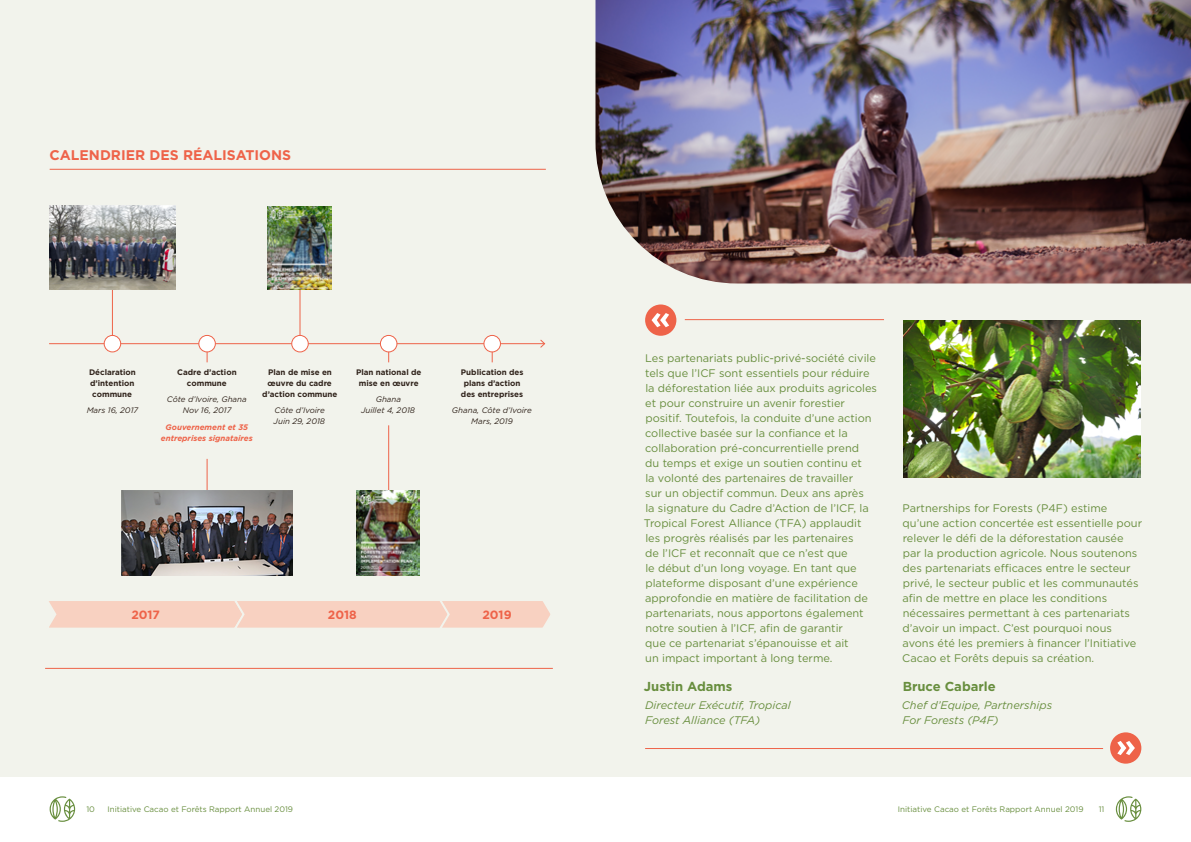
<style>
.page{position:relative;width:1191px;height:842px;background:#fff}
.page>*{position:absolute;margin:0;border:0;box-sizing:border-box;transform-origin:0 0}
.t1{font:700 14px "Gotham";color:#ee6349}
.t2{font:700 13px "Gotham";color:#688e3e}
.t3{font:700 12px "Gotham";color:#ee6349}
.t4{font:11px/15px "Gotham";color:#688e3e}
.t5{font:italic 11px/15px "Gotham";color:#688e3e}
.t6{font:700 8px/11px "Gotham";color:#30231b;text-align:center}
.t7{font:italic 8px/11px "Gotham";color:#30231b;text-align:center}
.t8{font:8px "Gotham";color:#688e3e}
.t9{font:italic 700 8px/11px "Gotham";color:#ee6349;text-align:center}
</style>
<div class="page">
<div style="left:0;top:0;width:595px;height:777px;background:#f2f3ec"></div>
<div style="left:595px;top:0;width:596px;height:777px;background:#f2f3ec"></div>
<svg style="left:50px;top:796px;width:25px;height:26px"></svg>
<svg style="left:1115px;top:796px;width:26px;height:26px"></svg>
<hr style="left:112px;top:289px;width:1px;height:55px;background:#ee6349">
<hr style="left:299px;top:289px;width:1px;height:55px;background:#ee6349">
<hr style="left:388px;top:425px;width:1px;height:65px;background:#ee6349">
<hr style="left:207px;top:459px;width:1px;height:31px;background:#ee6349">
<hr style="left:49px;top:343px;width:495px;height:1px;background:#ee6349">
<svg style="left:539px;top:339px;width:7px;height:9px"></svg>
<div style="left:104px;top:335px;width:17px;height:17px;background:#fff;border-radius:50%"></div>
<div style="left:104px;top:335px;width:17px;height:17px;border:1px solid #ee6349;border-radius:50%"></div>
<div style="left:199px;top:335px;width:16px;height:17px;background:#fff;border-radius:50%"></div>
<div style="left:198px;top:335px;width:18px;height:17px;border:1px solid #ee6349;border-radius:50%"></div>
<div style="left:292px;top:335px;width:16px;height:17px;background:#fff;border-radius:50%"></div>
<div style="left:291px;top:335px;width:18px;height:17px;border:1px solid #ee6349;border-radius:50%"></div>
<div style="left:380px;top:335px;width:17px;height:17px;background:#fff;border-radius:50%"></div>
<div style="left:380px;top:335px;width:17px;height:17px;border:1px solid #ee6349;border-radius:50%"></div>
<div style="left:484px;top:335px;width:16px;height:17px;background:#fff;border-radius:50%"></div>
<div style="left:483px;top:335px;width:18px;height:17px;border:1px solid #ee6349;border-radius:50%"></div>
<img style="left:121px;top:490px;width:171px;height:85px">
<img style="left:50px;top:205px;width:125px;height:84px">
<img style="left:268px;top:207px;width:63px;height:83px">
<img style="left:357px;top:490px;width:62px;height:85px">
<div style="left:49px;top:601px;width:501px;height:27px;background:#f8d1c1"></div>
<hr style="left:645px;top:748px;width:458px;height:1px;background:#ee6349">
<hr style="left:45px;top:668px;width:508px;height:1px;background:#ee6349">
<hr style="left:685px;top:319px;width:199px;height:1px;background:#ee6349">
<img style="left:595px;top:0;width:596px;height:283px">
<img style="left:903px;top:320px;width:237px;height:158px">
<div style="left:645px;top:304px;width:31px;height:32px;background:#ee6349;border-radius:50%"></div>
<svg style="left:651px;top:313px;width:18px;height:14px"></svg>
<div style="left:1110px;top:732px;width:31px;height:32px;background:#ee6349;border-radius:50%"></div>
<svg style="left:1117px;top:741px;width:17px;height:14px"></svg>
<hr style="left:50px;top:169px;width:496px;height:1px;background:#ee6349">
<p class="t1" style="left:50px;top:146px;width:243px">CALENDRIER DES RÉALISATIONS</p>
<p class="t6" style="left:89px;top:366px;width:48px;text-align:left">Déclaration d’intention commune</p>
<p class="t7" style="left:87px;top:405px;width:53px">Mars 16, 2017</p>
<p class="t6" style="left:177px;top:366px;width:61px">Cadre d’action commune</p>
<p class="t7" style="left:167px;top:394px;width:81px">Côte d’Ivoire, Ghana<br>Nov 16, 2017</p>
<p class="t9" style="left:161px;top:421px;width:93px">Gouvernement et 35 entreprises signataires</p>
<p class="t6" style="left:262px;top:366px;width:77px">Plan de mise en œuvre du cadre d’action commune</p>
<p class="t7" style="left:274px;top:405px;width:53px;text-align:left">Côte d’Ivoire<br>Juin 29, 2018</p>
<p class="t6" style="left:356px;top:366px;width:67px">Plan national de mise en œuvre</p>
<p class="t7" style="left:361px;top:394px;width:56px">Ghana<br>Juillet 4, 2018</p>
<p class="t6" style="left:461px;top:366px;width:64px">Publication des plans d’action des entreprises</p>
<p class="t7" style="left:452px;top:405px;width:81px">Ghana, Côte d’Ivoire<br>Mars, 2019</p>
<p class="t3" style="left:131px;top:607px;width:30px">2017</p>
<p class="t3" style="left:328px;top:607px;width:30px">2018</p>
<p class="t3" style="left:482px;top:607px;width:31px">2019</p>
<p class="t4" style="left:644px;top:350px;width:235px">Les partenariats public-privé-société civile tels que l’ICF sont essentiels pour réduire la déforestation liée aux produits agricoles et pour construire un avenir forestier positif. Toutefois, la conduite d’une action collective basée sur la confiance et la collaboration pré-concurrentielle prend<br>du temps et exige un soutien continu et<br>la volonté des partenaires de travailler<br>sur un objectif commun. Deux ans après<br>la signature du Cadre d’Action de l’ICF, la Tropical Forest Alliance (TFA) applaudit les progrès réalisés par les partenaires<br>de l’ICF et reconnaît que ce n’est que<br>le début d’un long voyage. En tant que plateforme disposant d’une expérience approfondie en matière de facilitation de partenariats, nous apportons également notre soutien à l’ICF, afin de garantir<br>que ce partenariat s’épanouisse et ait<br>un impact important à long terme.</p>
<p class="t2" style="left:644px;top:678px;width:90px">Justin Adams</p>
<p class="t5" style="left:645px;top:697px;width:147px">Directeur Exécutif, Tropical<br>Forest Alliance (TFA)</p>
<p class="t4" style="left:902px;top:500px;width:241px">Partnerships for Forests (P4F) estime qu’une action concertée est essentielle pour relever le défi de la déforestation causée par la production agricole. Nous soutenons des partenariats efficaces entre le secteur privé, le secteur public et les communautés afin de mettre en place les conditions nécessaires permettant à ces partenariats d’avoir un impact. C’est pourquoi nous avons été les premiers à financer l’Initiative Cacao et Forêts depuis sa création.</p>
<p class="t2" style="left:902px;top:678px;width:95px">Bruce Cabarle</p>
<p class="t5" style="left:902px;top:697px;width:152px">Chef d’Equipe, Partnerships<br>For Forests (P4F)</p>
<p class="t8" style="left:86px;top:804px;width:10px">10</p>
<p class="t8" style="left:107px;top:804px;width:187px">Initiative Cacao et Forêts Rapport Annuel 2019</p>
<p class="t8" style="left:898px;top:804px;width:187px">Initiative Cacao et Forêts Rapport Annuel 2019</p>
<p class="t8" style="left:1098px;top:804px;width:7px">11</p>
</div>
